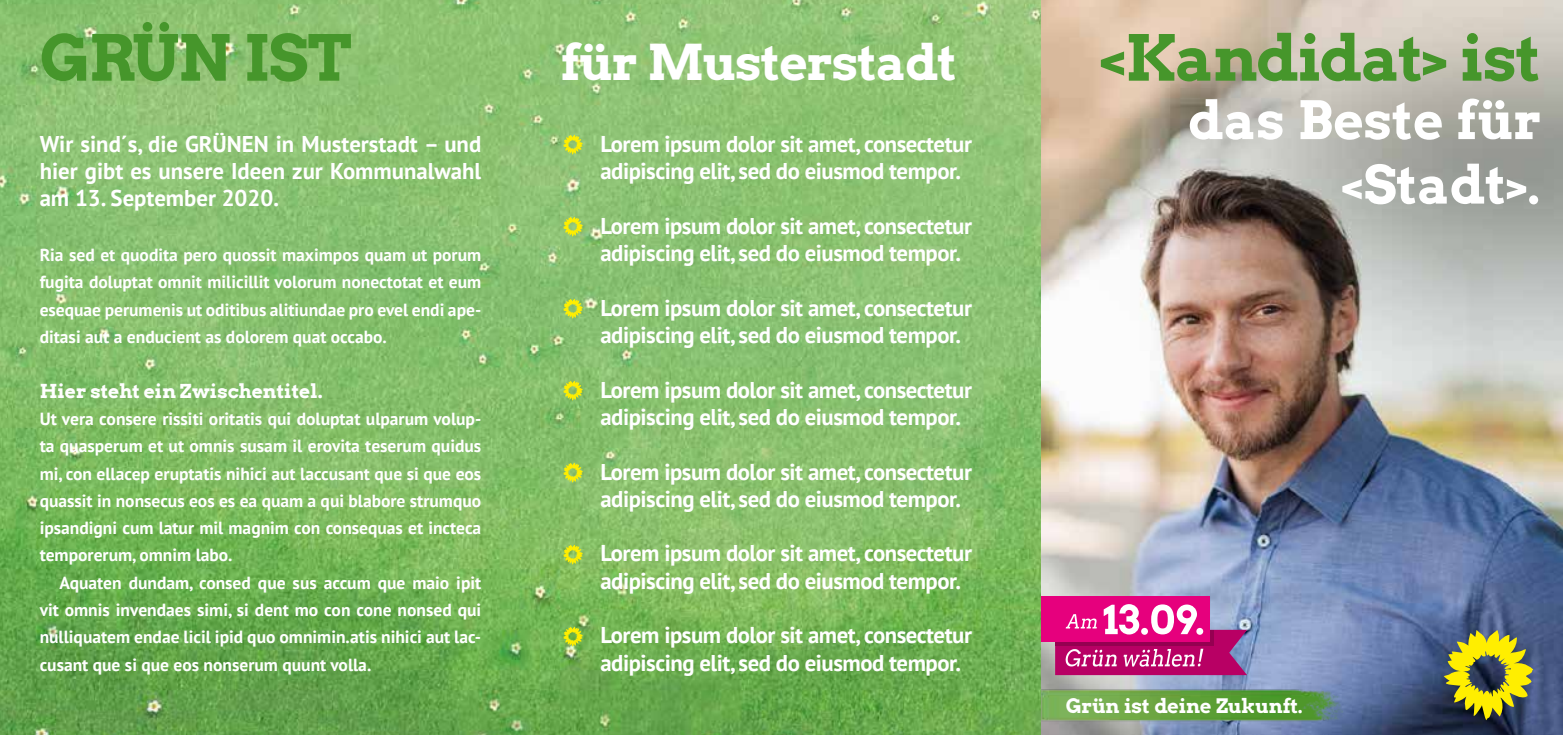
<style>
.page{position:relative;width:1563px;height:735px;background:#fff}
.page>*{position:absolute;margin:0;border:0;box-sizing:border-box;transform-origin:0 0}
.t1{font:63px "Arvo Gruen";letter-spacing:-.02em;color:#46962b}
.t2{font:52.5px/64.4px "Arvo Gruen";color:#fff;text-align:right}
.t3{font:49px "Arvo Gruen";letter-spacing:-.02em;color:#fff}
.t4{font:700 22.75px/27.3px "PT Sans";letter-spacing:-.02em;color:#fff}
.t5{font:19.78px "Arvo Gruen";letter-spacing:-.01em;color:#fff}
.t6{font:700 19.25px "Arvo";color:#fff}
.t7{font:700 17.5px/27.3px "PT Sans";color:#fff;text-align:justify}
</style>
<div class="page">
<img style="left:0;top:0;width:1563px;height:734px">
<svg style="left:1443px;top:629px;width:90px;height:90px;background:#939339"></svg>
<div style="left:1041px;top:596px;width:169px;height:45px;background:#e6007d"></div>
<svg style="left:1055px;top:603px;width:192px;height:71px"></svg>
<img style="left:1041px;top:677px;width:436px;height:55px">
<svg style="left:563px;top:135px;width:20px;height:20px"></svg>
<svg style="left:563px;top:216px;width:20px;height:20px"></svg>
<svg style="left:563px;top:298px;width:20px;height:20px"></svg>
<svg style="left:563px;top:380px;width:20px;height:20px"></svg>
<svg style="left:563px;top:462px;width:20px;height:20px"></svg>
<svg style="left:563px;top:544px;width:20px;height:20px"></svg>
<svg style="left:563px;top:626px;width:20px;height:20px"></svg>
<h1 class="t1" style="left:40px;top:14px;width:313px">GRÜN IST</h1>
<h3 class="t4" style="left:40px;top:129px;width:443px;text-align:justify">Wir sind´s, die GRÜNEN in Musterstadt – und hier gibt es unsere Ideen zur Kommunalwahl am 13. September 2020.</h3>
<p class="t7" style="left:40px;top:240px;width:443px">Ria sed et quodita pero quossit maximpos quam ut porum fugita doluptat omnit milicillit volorum nonectotat et eum esequae perumenis ut oditibus alitiundae pro evel endi ape&shy;ditasi aut a enducient as dolorem quat occabo.</p>
<p class="t6" style="left:40px;top:378px;width:284px">Hier steht ein Zwischentitel.</p>
<p class="t7" style="left:40px;top:404px;width:443px">Ut vera consere rissiti oritatis qui doluptat ulparum volup&shy;ta quasperum et ut omnis susam il erovita teserum quidus mi, con ellacep eruptatis nihici aut laccusant que si que eos quassit in nonsecus eos es ea quam a qui blabore strumquo ipsandigni cum latur mil magnim con consequas et incteca temporerum, omnim labo.</p>
<p class="t7" style="left:40px;top:568px;width:443px;text-indent:20px">Aquaten dundam, consed que sus accum que maio ipit vit omnis invendaes simi, si dent mo con cone nonsed qui nulliquatem endae licil ipid quo omnimin.atis nihici aut lac&shy;cusant que si que eos nonserum quunt volla.</p>
<h3 class="t3" style="left:561px;top:28px;width:398px">für Musterstadt</h3>
<h3 class="t4" style="left:600px;top:129px;width:373px">Lorem ipsum dolor sit amet, consectetur adipiscing elit, sed do eiusmod tempor.</h3>
<h3 class="t4" style="left:600px;top:211px;width:373px">Lorem ipsum dolor sit amet, consectetur adipiscing elit, sed do eiusmod tempor.</h3>
<h3 class="t4" style="left:600px;top:293px;width:373px">Lorem ipsum dolor sit amet, consectetur adipiscing elit, sed do eiusmod tempor.</h3>
<h3 class="t4" style="left:600px;top:375px;width:373px">Lorem ipsum dolor sit amet, consectetur adipiscing elit, sed do eiusmod tempor.</h3>
<h3 class="t4" style="left:600px;top:457px;width:373px">Lorem ipsum dolor sit amet, consectetur adipiscing elit, sed do eiusmod tempor.</h3>
<h3 class="t4" style="left:600px;top:539px;width:373px">Lorem ipsum dolor sit amet, consectetur adipiscing elit, sed do eiusmod tempor.</h3>
<h3 class="t4" style="left:600px;top:621px;width:373px">Lorem ipsum dolor sit amet, consectetur adipiscing elit, sed do eiusmod tempor.</h3>
<h1 class="t1" style="left:1100px;top:14px;width:442px">&lt;Kandidat&gt; ist</h1>
<h2 class="t2" style="left:1188px;top:86px;width:355px">das Beste für &lt;Stadt&gt;.</h2>
<p class="t5" style="left:1066px;top:691px;width:239px">Grün ist deine Zukunft.</p>
</div>
